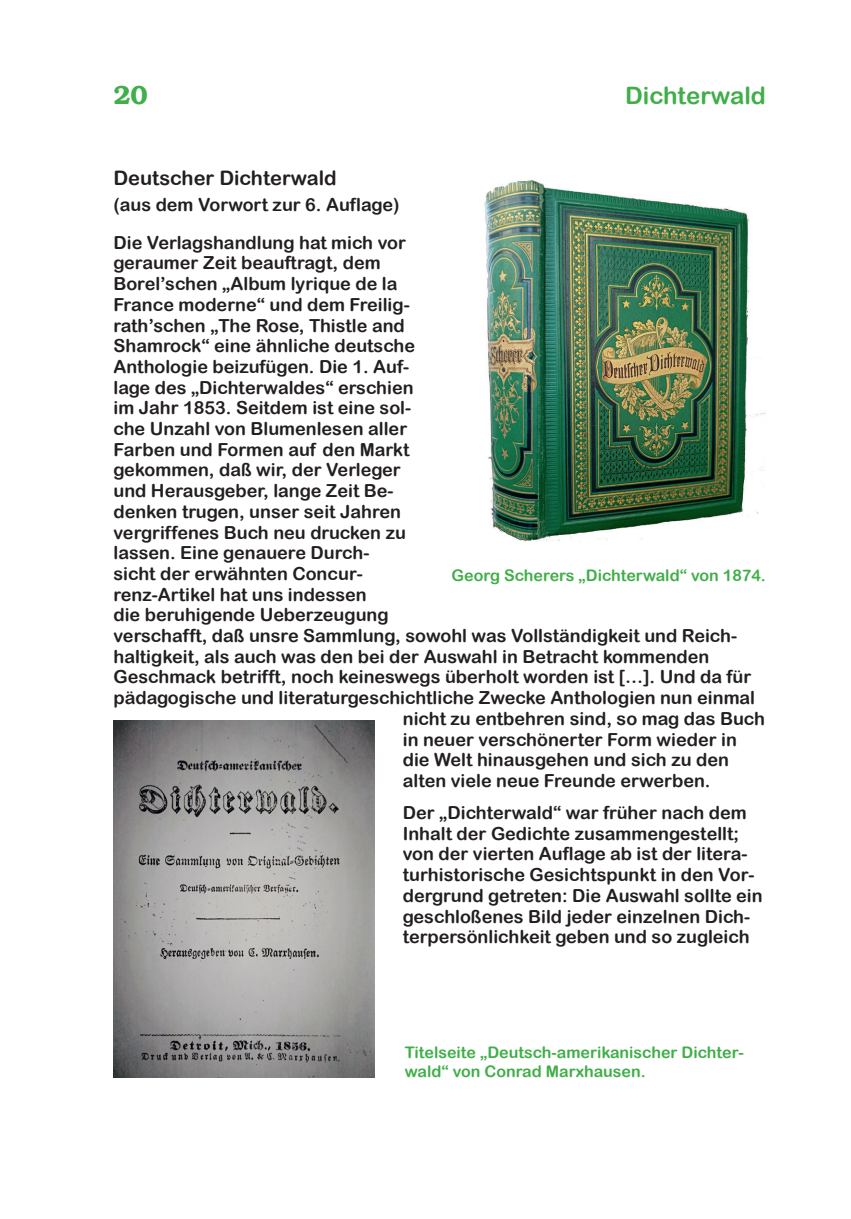
<style>
.page{position:relative;width:851px;height:1219px;background:#fff}
.page>*{position:absolute;margin:0;border:0;box-sizing:border-box;transform-origin:0 0}
.t1{font:600 26px "Bookman";color:#40ae49}
.t2{font:24px "Arial Rounded MT Bold";color:#40ae49}
.Gedicht_Überschrift_1{font:20px "Arial Rounded MT Bold";color:#231f20}
.Gedicht{font:18px/20.6px "Arial Rounded MT Bold";color:#231f20}
.Gedicht_Überschrift_2{font:18px "Arial Rounded MT Bold";color:#231f20}
.Bildlegende{font:16px/19.2px "Arial Rounded MT Bold";color:#40ae49}
</style>
<div class="page">
<img style="left:484px;top:180px;width:281px;height:361px">
<img style="left:113px;top:720px;width:261px;height:357px">
<h1 class="t1" style="left:113px;top:79px;width:36px">20</h1>
<h2 class="t2" style="left:625px;top:81px;width:142px">Dichterwald</h2>
<p class="Gedicht_Überschrift_1" style="left:113px;top:166px;width:225px">Deutscher Dichterwald</p>
<p class="Gedicht_Überschrift_2" style="left:113px;top:194px;width:287px">(aus dem Vorwort zur 6. Auflage)</p>
<p class="Gedicht" style="left:113px;top:232px;width:294px">Die Verlagshandlung hat mich vor</p>
<p class="Gedicht" style="left:113px;top:253px;width:268px">geraumer Zeit beauftragt, dem</p>
<p class="Gedicht" style="left:113px;top:273px;width:285px">Borel’schen „Album lyrique de la</p>
<p class="Gedicht" style="left:113px;top:294px;width:298px">France moderne“ und dem Freilig-</p>
<p class="Gedicht" style="left:113px;top:315px;width:293px">rath’schen „The Rose, Thistle and</p>
<p class="Gedicht" style="left:113px;top:335px;width:303px">Shamrock“ eine ähnliche deutsche</p>
<p class="Gedicht" style="left:113px;top:356px;width:297px">Anthologie beizufügen. Die 1. Auf-</p>
<p class="Gedicht" style="left:113px;top:377px;width:301px">lage des „Dichterwaldes“ erschien</p>
<p class="Gedicht" style="left:113px;top:397px;width:299px">im Jahr 1853. Seitdem ist eine sol-</p>
<p class="Gedicht" style="left:113px;top:418px;width:295px">che Unzahl von Blumenlesen aller</p>
<p class="Gedicht" style="left:113px;top:439px;width:297px">Farben und Formen auf den Markt</p>
<p class="Gedicht" style="left:113px;top:460px;width:289px">gekommen, daß wir, der Verleger</p>
<p class="Gedicht" style="left:113px;top:480px;width:281px">und Herausgeber, lange Zeit Be-</p>
<p class="Gedicht" style="left:113px;top:501px;width:289px">denken trugen, unser seit Jahren</p>
<p class="Gedicht" style="left:113px;top:522px;width:294px">vergriffenes Buch neu drucken zu</p>
<p class="Gedicht" style="left:113px;top:542px;width:257px">lassen. Eine genauere Durch-</p>
<p class="Gedicht" style="left:113px;top:563px;width:251px">sicht der erwähnten Concur-</p>
<p class="Gedicht" style="left:113px;top:584px;width:255px">renz-Artikel hat uns indessen</p>
<p class="Gedicht" style="left:113px;top:604px;width:277px">die beruhigende Ueberzeugung</p>
<p class="Gedicht" style="left:113px;top:625px;width:625px">verschafft, daß unsre Sammlung, sowohl was Vollständigkeit und Reich-</p>
<p class="Gedicht" style="left:113px;top:646px;width:597px">haltigkeit, als auch was den bei der Auswahl in Betracht kommenden</p>
<p class="Gedicht" style="left:113px;top:667px;width:639px">Geschmack betrifft, noch keineswegs überholt worden ist […]. Und da für</p>
<p class="Gedicht" style="left:113px;top:687px;width:643px">pädagogische und literaturgeschichtliche Zwecke Anthologien nun einmal</p>
<p class="Gedicht" style="left:403px;top:708px;width:364px">nicht zu entbehren sind, so mag das Buch</p>
<p class="Gedicht" style="left:403px;top:729px;width:335px">in neuer verschönerter Form wieder in</p>
<p class="Gedicht" style="left:403px;top:749px;width:327px">die Welt hinausgehen und sich zu den</p>
<p class="Gedicht" style="left:403px;top:770px;width:309px">alten viele neue Freunde erwerben.</p>
<p class="Gedicht" style="left:403px;top:802px;width:361px">Der „Dichterwald“ war früher nach dem Inhalt der Gedichte zusammengestellt; von der vierten Auflage ab ist der litera&shy;turhistorische Gesichtspunkt in den Vor&shy;dergrund getreten: Die Auswahl sollte ein geschloßenes Bild jeder einzelnen Dich&shy;terpersönlichkeit geben und so zugleich</p>
<p class="Bildlegende" style="left:451px;top:566px;width:316px">Georg Scherers „Dichterwald“ von 1874.</p>
<p class="Bildlegende" style="left:404px;top:1042px;width:340px">Titelseite „Deutsch-amerikanischer Dichter&shy;wald“ von Conrad Marxhausen.</p>
</div>
